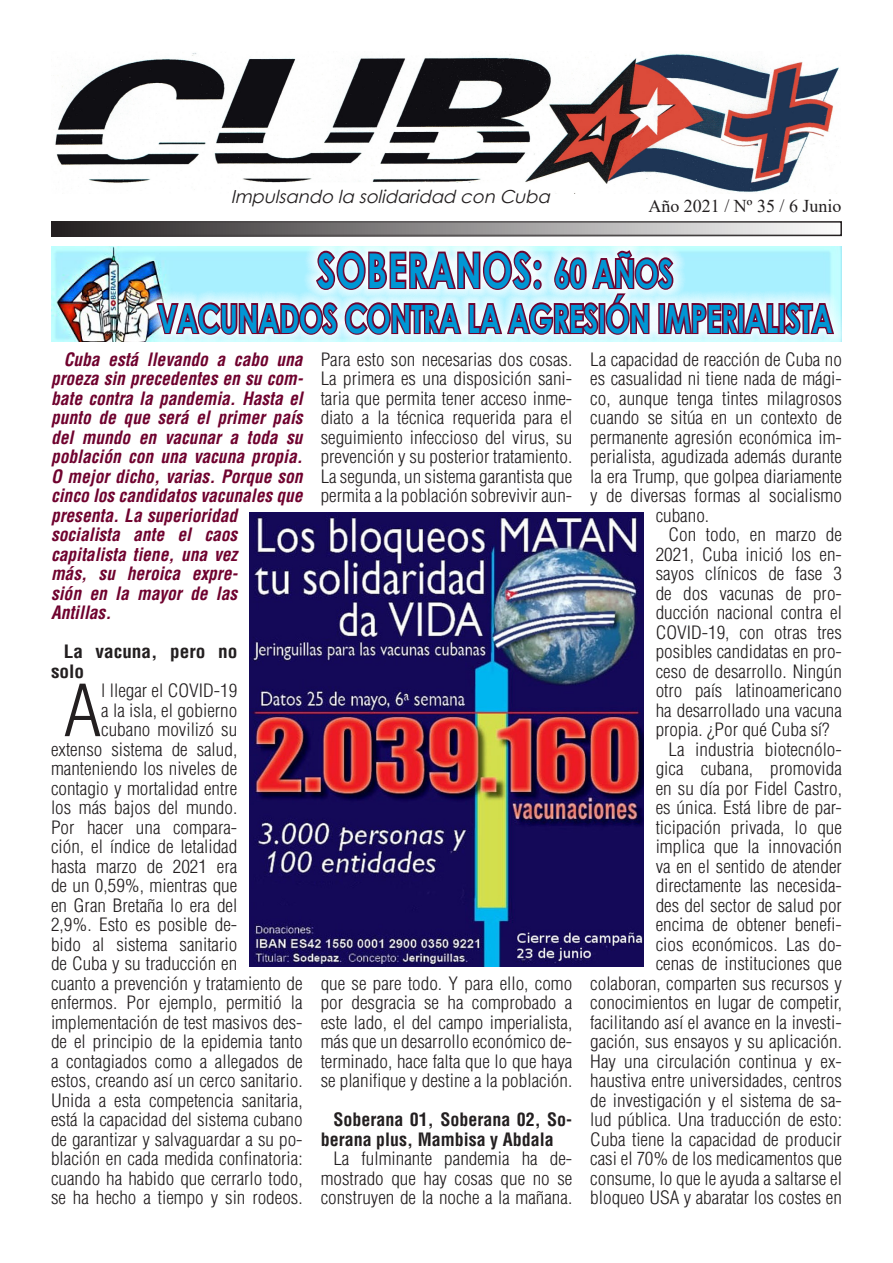
<style>
.page{position:relative;width:893px;height:1263px;background:#fff}
.page>*{position:absolute;margin:0;border:0;box-sizing:border-box;transform-origin:0 0}
.t1{font:300 condensed 70.05px "Helvetica LT Std";color:#231f20;scale:1.07 1}
.t2{font:700 48px "Century Gothic";letter-spacing:.03em;color:#0096d4;scale:.73 1}
.t3{font:700 39px "Century Gothic";letter-spacing:-.01em;color:#0096d4;scale:.73 1}
.t4{font:300 condensed 18px/19.5px "Helvetica LT Std";color:#231f20;text-align:justify;scale:1.07 1}
.t5{font:italic 700 condensed 18px/19.5px "Helvetica LT Std";color:#6f022e}
.t6{font:700 condensed 18px/19.5px "Helvetica LT Std";color:#231f20}
.t7{font:italic 18px "Century Gothic";color:#231f20}
.t8{font:700 condensed 18px/19.5px "Helvetica LT Std";color:#231f20;scale:1.07 1}
.t9{font:18px "Times New Roman";color:#231f20}
.s1{font-size:39px}
</style>
<div class="page">
<img style="left:51px;top:247px;width:93px;height:95px">
<div style="left:144px;top:238px;width:703px;height:109px;background:#fff;opacity:.89"></div>
<svg style="left:154px;top:248px;width:682px;height:89px;background:#b0aabe"></svg>
<img style="left:249px;top:512px;width:395px;height:455px">
<svg style="left:52px;top:221px;width:790px;height:15px;background:#817e7f"></svg>
<img style="left:55px;top:53px;width:784px;height:141px">
<p class="t7" style="left:231px;top:184px;width:326px">Impulsando la solidaridad con Cuba</p>
<p class="t9" style="left:648px;top:194px;width:195px">Año 2021 / Nº 35 / 6 Junio</p>
<p class="t2" style="left:317px;top:234px;width:489px">SOBERANOS: <span class="s1">60 AÑOS</span></p>
<p class="t3" style="left:158px;top:289px;width:927px">VACUNADOS CONTRA LA AGRESIÓN IMPERIALISTA</p>
<p class="t5" style="left:51px;top:349px;width:254px;text-indent:13px">Cuba está llevando a cabo una proeza sin precedentes en su com&shy;bate contra la pandemia. Hasta el punto de que será el primer país del mundo en vacunar a toda su población con una vacuna propia.<br>O mejor dicho, varias. Porque son cinco los candidatos vacunales que presenta. La superioridad socialista ante el caos capitalista tiene, una vez<br>más, su heroica expre-<br>sión en la mayor de las<br>Antillas.</p>
<p class="t8" style="left:51px;top:642px;width:176px;text-indent:13px">La vacuna, pero no solo</p>
<p class="t1" style="left:64px;top:667px;width:36px">A</p>
<p class="t4" style="left:101px;top:681px;width:129px">l llegar el COVID-19</p>
<p class="t4" style="left:101px;top:700px;width:129px">a la isla, el gobierno</p>
<p class="t4" style="left:101px;top:720px;width:129px">cubano movilizó su</p>
<p class="t4" style="left:51px;top:739px;width:176px">extenso sistema de salud,</p>
<p class="t4" style="left:51px;top:759px;width:176px">manteniendo los niveles de</p>
<p class="t4" style="left:51px;top:778px;width:176px">contagio y mortalidad entre</p>
<p class="t4" style="left:51px;top:798px;width:176px">los más bajos del mundo.</p>
<p class="t4" style="left:51px;top:817px;width:176px">Por hacer una compara-</p>
<p class="t4" style="left:51px;top:837px;width:176px">ción, el índice de letalidad</p>
<p class="t4" style="left:51px;top:856px;width:176px">hasta marzo de 2021 era</p>
<p class="t4" style="left:51px;top:876px;width:176px">de un 0,59%, mientras que</p>
<p class="t4" style="left:51px;top:895px;width:176px">en Gran Bretaña lo era del</p>
<p class="t4" style="left:51px;top:915px;width:176px">2,9%. Esto es posible de-</p>
<p class="t4" style="left:51px;top:934px;width:176px">bido al sistema sanitario</p>
<p class="t4" style="left:51px;top:954px;width:176px">de Cuba y su traducción en</p>
<p class="t4" style="left:51px;top:973px;width:237px">cuanto a prevención y tratamiento de</p>
<p class="t4" style="left:51px;top:993px;width:237px">enfermos. Por ejemplo, permitió la</p>
<p class="t4" style="left:51px;top:1012px;width:237px">implementación de test masivos des-</p>
<p class="t4" style="left:51px;top:1032px;width:237px">de el principio de la epidemia tanto</p>
<p class="t4" style="left:51px;top:1051px;width:237px">a contagiados como a allegados de</p>
<p class="t4" style="left:51px;top:1071px;width:237px">estos, creando así un cerco sanitario.</p>
<p class="t4" style="left:51px;top:1090px;width:237px">Unida a esta competencia sanitaria,</p>
<p class="t4" style="left:51px;top:1110px;width:237px">está la capacidad del sistema cubano</p>
<p class="t4" style="left:51px;top:1129px;width:237px">de garantizar y salvaguardar a su po-</p>
<p class="t4" style="left:51px;top:1149px;width:237px">blación en cada medida confinatoria:</p>
<p class="t4" style="left:51px;top:1168px;width:237px">cuando ha habido que cerrarlo todo,</p>
<p class="t4" style="left:51px;top:1188px;width:237px">se ha hecho a tiempo y sin rodeos.</p>
<p class="t4" style="left:321px;top:349px;width:237px">Para esto son necesarias dos cosas.<br>La primera es una disposición sani&shy;taria que permita tener acceso inme&shy;diato a la técnica requerida para el seguimiento infeccioso del virus, su prevención y su posterior tratamiento.<br>La segunda, un sistema garantista que permita a la población sobrevivir aun-</p>
<p class="t4" style="left:321px;top:973px;width:237px">que se pare todo. Y para ello, como por desgracia se ha comprobado a este lado, el del campo imperialista, más que un desarrollo económico de&shy;terminado, hace falta que lo que haya se planifique y destine a la población.</p>
<p class="t6" style="left:321px;top:1110px;width:253px;text-indent:13px">Soberana 01, Soberana 02, So&shy;berana plus, Mambisa y Abdala</p>
<p class="t4" style="left:321px;top:1149px;width:237px;text-indent:13px">La fulminante pandemia ha de&shy;mostrado que hay cosas que no se construyen de la noche a la mañana.</p>
<p class="t4" style="left:590px;top:349px;width:237px">La capacidad de reacción de Cuba no</p>
<p class="t4" style="left:590px;top:369px;width:237px">es casualidad ni tiene nada de mági-</p>
<p class="t4" style="left:590px;top:388px;width:237px">co, aunque tenga tintes milagrosos</p>
<p class="t4" style="left:590px;top:408px;width:237px">cuando se sitúa en un contexto de</p>
<p class="t4" style="left:590px;top:427px;width:237px">permanente agresión económica im-</p>
<p class="t4" style="left:590px;top:447px;width:237px">perialista, agudizada además durante</p>
<p class="t4" style="left:590px;top:466px;width:237px">la era Trump, que golpea diariamente</p>
<p class="t4" style="left:590px;top:486px;width:237px">y de diversas formas al socialismo</p>
<p class="t4" style="left:656px;top:505px;width:51px">cubano.</p>
<p class="t4" style="left:656px;top:525px;width:176px;text-indent:13px">Con todo, en marzo de 2021, Cuba inició los en&shy;sayos clínicos de fase 3 de dos vacunas de pro&shy;ducción nacional contra el COVID-19, con otras tres posibles candidatas en pro&shy;ceso de desarrollo. Ningún otro país latinoamericano ha desarrollado una vacuna propia. ¿Por qué Cuba sí?</p>
<p class="t4" style="left:590px;top:739px;width:237px;text-align:right">La industria biotecnólo-<br>gica cubana, promovida<br>en su día por Fidel Castro,<br>es única. Está libre de par&shy;ticipación privada, lo que<br>implica que la innovación<br>va en el sentido de atender directamente las necesida-<br>des del sector de salud por<br>encima de obtener benefi-<br>cios económicos. Las do-<br>cenas de instituciones que colaboran, comparten sus recursos y conocimientos en lugar de competir, facilitando así el avance en la investi&shy;gación, sus ensayos y su aplicación.<br>Hay una circulación continua y ex&shy;haustiva entre universidades, centros de investigación y el sistema de sa&shy;lud pública. Una traducción de esto:<br>Cuba tiene la capacidad de producir casi el 70% de los medicamentos que consume, lo que le ayuda a saltarse el bloqueo USA y abaratar los costes en</p>
</div>
